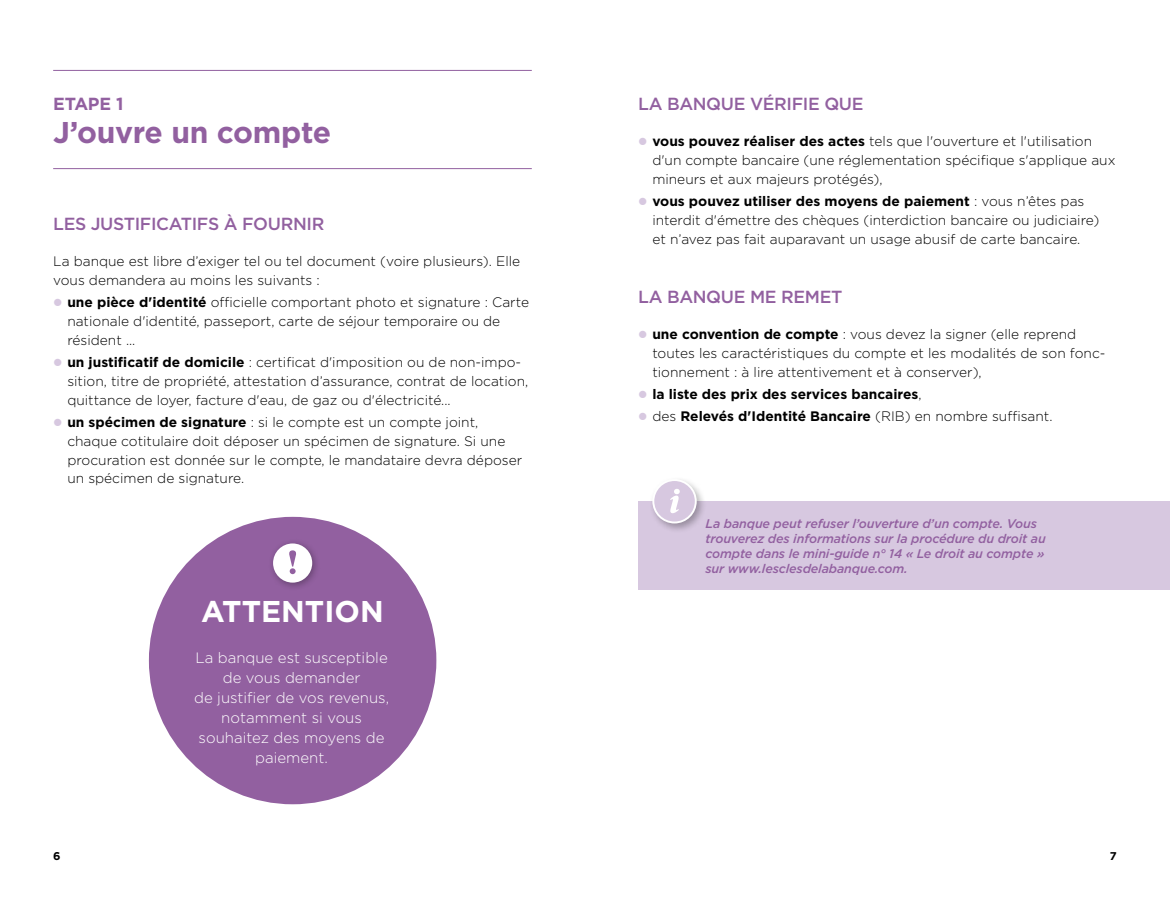
<style>
.page{position:relative;width:1170px;height:904px;background:#fff}
.page>*{position:absolute;margin:0;border:0;box-sizing:border-box;transform-origin:0 0}
.H2-Rubriques{font:700 30px "Gotham";letter-spacing:-.01em;color:#9260a0}
.H3-IMPORTANT{font:700 30px "Gotham";color:#fff}
.H3_-_sous-rubriques{font:500 17.5px "Gotham";letter-spacing:-.02em;color:#9260a0}
.H2-Rubriques-2{font:700 17.5px "Gotham";letter-spacing:-.01em;color:#9260a0}
.Texte_blanc_-_ATTENT{font:300 15px/20px "Gotham";color:#fff;text-align:center}
.Puce_texte_standard{font:300 13.75px/18.8px "Gotham";color:#000}
.t1{font:700 13.75px "Gotham";color:#000}
.Texte_info{font:italic 500 12.5px/15px "Gotham";letter-spacing:-.01em;color:#9260a0}
.t2{font:700 11.25px "Gotham";color:#000}
.s1{font-weight:700}
.s2{font-weight:300}
</style>
<div class="page">
<div style="left:149px;top:517px;width:287px;height:287px;background:#9260a0;border-radius:50%"></div>
<div style="left:268px;top:538px;width:53px;height:53px;background:#000;opacity:.3"></div>
<div style="left:273px;top:543px;width:39px;height:39px;background:#fff;border-radius:50%"></div>
<svg style="left:289px;top:550px;width:7px;height:24px"></svg>
<hr style="left:53px;top:70px;width:478px;height:1px;background:#9260a0">
<hr style="left:53px;top:168px;width:478px;height:1px;background:#9260a0">
<div style="left:638px;top:501px;width:531px;height:89px;background:#d7c8e0"></div>
<div style="left:649px;top:476px;width:57px;height:57px;background:#000;opacity:.3"></div>
<div style="left:653px;top:480px;width:42px;height:42px;background:#d7c8e0;border-radius:50%"></div>
<div style="left:652px;top:479px;width:44px;height:44px;border:2px solid #fff;border-radius:50%"></div>
<svg style="left:670px;top:489px;width:9px;height:24px"></svg>
<h2 class="H2-Rubriques-2" style="left:53px;top:92px;width:72px">ETAPE 1</h2>
<h2 class="H2-Rubriques" style="left:53px;top:113px;width:279px">J’ouvre un compte</h2>
<h3 class="H3_-_sous-rubriques" style="left:53px;top:212px;width:273px">LES JUSTIFICATIFS À FOURNIR</h3>
<p class="Puce_texte_standard" style="left:53px;top:252px;width:468px">La banque est libre d’exiger tel ou tel document (voire plusieurs). Elle vous demandera au moins les suivants :</p>
<p class="Puce_texte_standard" style="left:67px;top:293px;width:463px"><span class="s1">une pièce d'identité</span> officielle comportant photo et signature : Carte nationale d'identité, passeport, carte de séjour temporaire ou de résident ...</p>
<p class="Puce_texte_standard" style="left:67px;top:352px;width:462px"><span class="s1">un justificatif de domicile</span> : certificat d'imposition ou de non-impo&shy;sition, titre de propriété, attestation d’assurance, contrat de location, quittance de loyer, facture d'eau, de gaz ou d'électricité...</p>
<p class="Puce_texte_standard" style="left:67px;top:412px;width:456px"><span class="s1">un spécimen de signature</span> : si le compte est un compte joint, chaque cotitulaire doit déposer un spécimen de signature. Si une procuration est donnée sur le compte, le mandataire devra déposer un spécimen de signature.</p>
<h3 class="H3-IMPORTANT" style="left:201px;top:592px;width:184px">ATTENTION</h3>
<p class="Texte_blanc_-_ATTENT" style="left:194px;top:647px;width:196px">La banque est susceptible de vous demander<br>de justifier de vos revenus, notamment si vous souhaitez des moyens de paiement.</p>
<h3 class="H3_-_sous-rubriques" style="left:638px;top:92px;width:227px">LA BANQUE VÉRIFIE QUE</h3>
<p class="Puce_texte_standard" style="left:652px;top:132px;width:464px"><span class="s1">vous pouvez réaliser des actes</span> tels que l'ouverture et l'utilisation d'un compte bancaire (une réglementation spécifique s'applique aux mineurs et aux majeurs protégés),</p>
<p class="Puce_texte_standard" style="left:652px;top:191px;width:448px"><span class="s1">vous pouvez utiliser des moyens de paiement</span> : vous n’êtes pas interdit d'émettre des chèques (interdiction bancaire ou judiciaire) et n’avez pas fait auparavant un usage abusif de carte bancaire.</p>
<h3 class="H3_-_sous-rubriques" style="left:638px;top:285px;width:206px">LA BANQUE ME REMET</h3>
<p class="Puce_texte_standard" style="left:652px;top:324px;width:454px"><span class="s1">une convention de compte</span> : vous devez la signer (elle reprend toutes les caractéristiques du compte et les modalités de son fonc&shy;tionnement : à lire attentivement et à conserver),</p>
<p class="t1" style="left:652px;top:385px;width:271px">la liste des prix des services bancaires<span class="s2">,</span></p>
<p class="Puce_texte_standard" style="left:652px;top:407px;width:402px">des <span class="s1">Relevés d'Identité Bancaire</span> (RIB) en nombre suffisant.</p>
<p class="Texte_info" style="left:705px;top:516px;width:342px">La banque peut refuser l’ouverture d’un compte. Vous trouverez des informations sur la procédure du droit au compte dans le mini-guide n° 14 « Le droit au compte » sur www.lesclesdelabanque.com.</p>
<p class="t2" style="left:53px;top:848px;width:9px">6</p>
<p class="t2" style="left:1109px;top:848px;width:8px">7</p>
</div>
